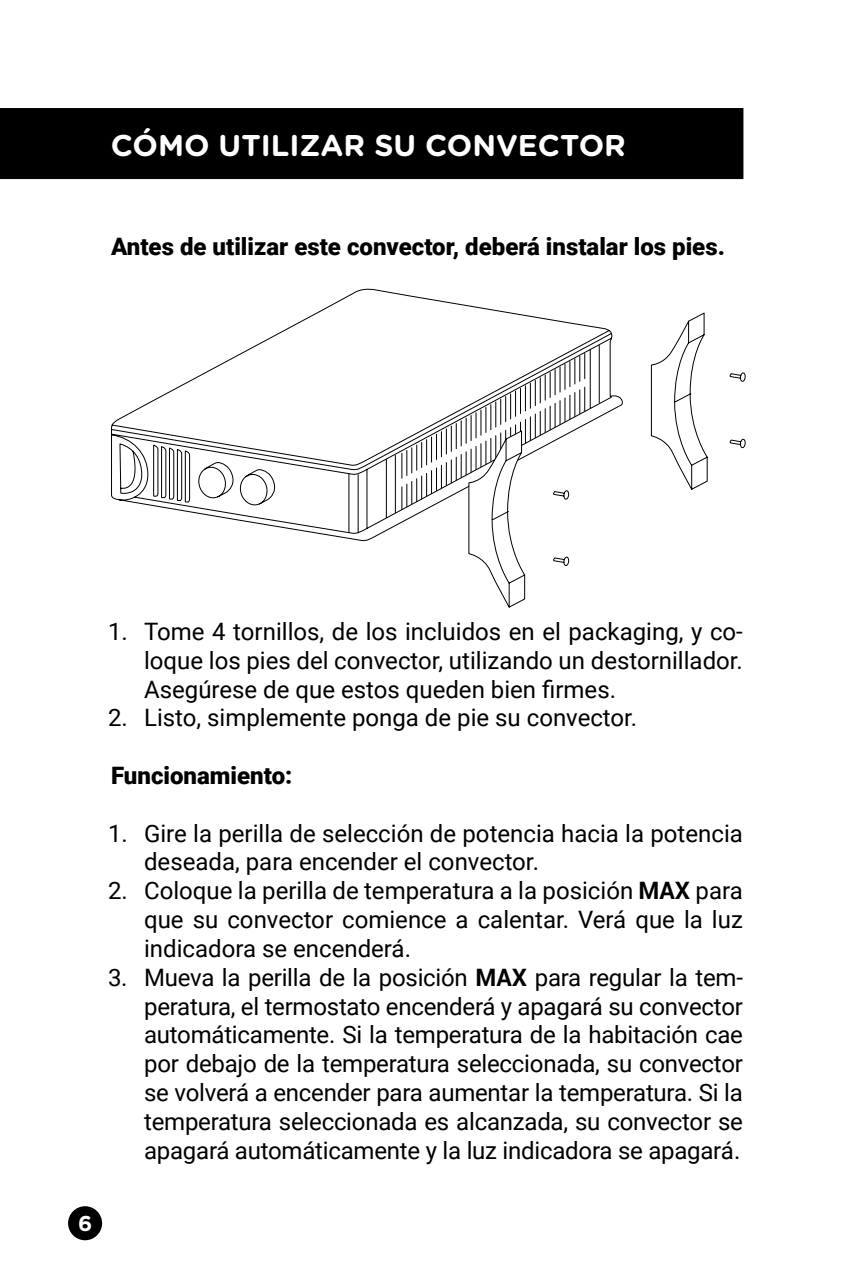
<style>
.page{position:relative;width:851px;height:1276px;background:#fff}
.page>*{position:absolute;margin:0;border:0;box-sizing:border-box;transform-origin:0 0}
.t1{font:700 30px "Gotham Rounded";color:#fff}
.t2{font:24px/28.8px "Roboto";color:#000;text-align:justify}
.t3{font:900 24px "Roboto";color:#000}
.t4{font:700 21.3px "Gotham Rounded";color:#fff}
.s1{font-weight:700}
</style>
<div class="page">
<div style="left:68px;top:1206px;width:34px;height:34px;background:#000;border-radius:50%"></div>
<svg style="left:111px;top:288px;width:635px;height:254px"></svg>
<svg style="left:401px;top:352px;width:184px;height:256px"></svg>
<div style="left:0;top:108px;width:743px;height:71px;background:#000"></div>
<p class="t1" style="left:111px;top:123px;width:516px">CÓMO UTILIZAR SU CONVECTOR</p>
<p class="t3" style="left:111px;top:230px;width:615px">Antes de utilizar este convector, deberá instalar los pies.</p>
<p class="t2" style="left:144px;top:616px;width:600px;text-indent:-36px">1. Tome 4 tornillos, de los incluidos en el packaging, y co&shy;loque los pies del convector, utilizando un destornillador.<br>Asegúrese de que estos queden bien firmes.</p>
<p class="t2" style="left:108px;top:702px;width:530px">2. Listo, simplemente ponga de pie su convector.</p>
<p class="t3" style="left:111px;top:758px;width:183px">Funcionamiento:</p>
<p class="t2" style="left:144px;top:818px;width:600px;text-indent:-36px">1. Gire la perilla de selección de potencia hacia la potencia deseada, para encender el convector.</p>
<p class="t2" style="left:144px;top:875px;width:600px;text-indent:-36px">2. Coloque la perilla de temperatura a la posición <span class="s1">MAX</span> para que su convector comience a calentar. Verá que la luz indicadora se encenderá.</p>
<p class="t2" style="left:144px;top:962px;width:600px;text-indent:-36px">3. Mueva la perilla de la posición <span class="s1">MAX</span> para regular la tem&shy;peratura, el termostato encenderá y apagará su convector automáticamente. Si la temperatura de la habitación cae por debajo de la temperatura seleccionada, su convector se volverá a encender para aumentar la temperatura. Si la temperatura seleccionada es alcanzada, su convector se apagará automáticamente y la luz indicadora se apagará.</p>
<p class="t4" style="left:78px;top:1207px;width:16px">6</p>
</div>
